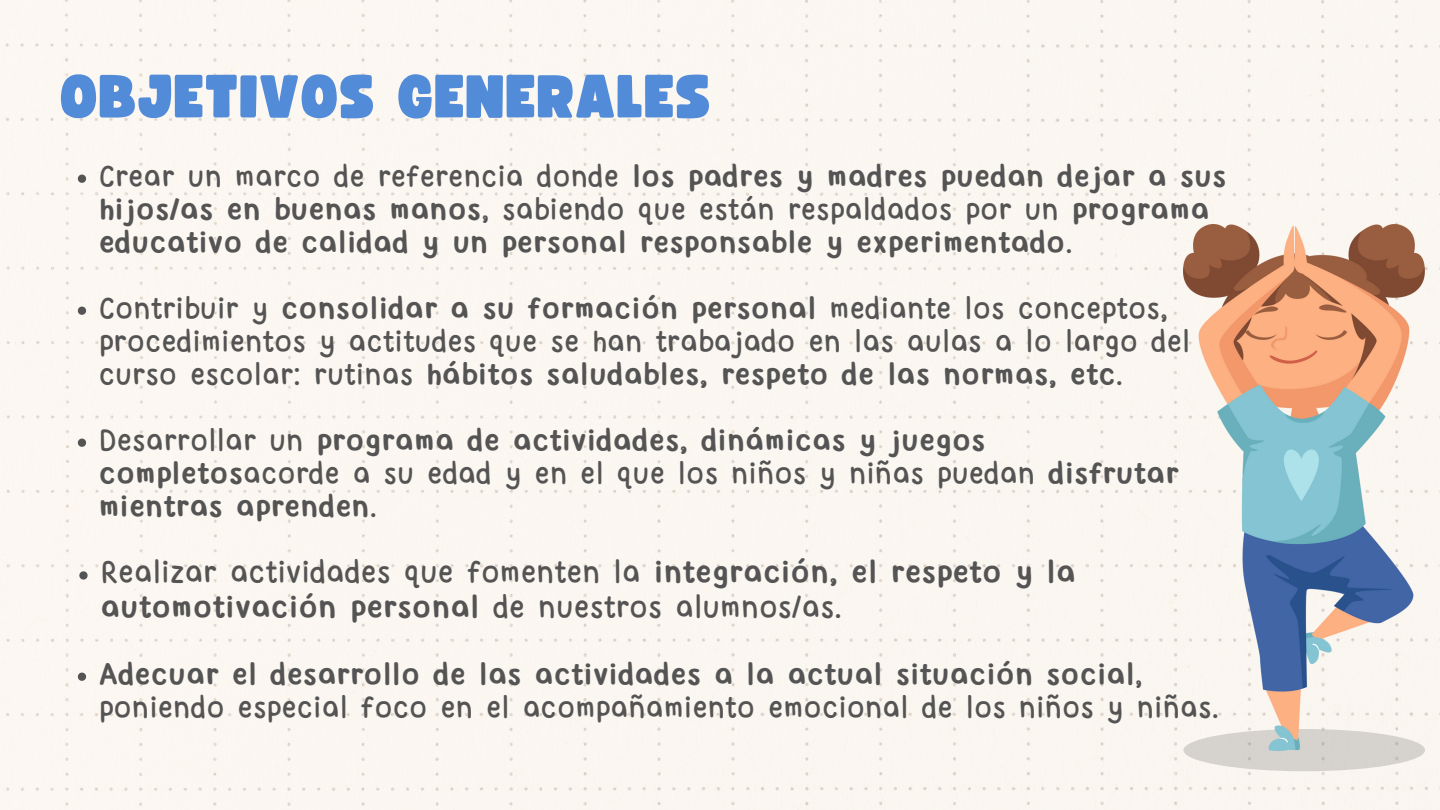
<style>
.page{position:relative;width:1440px;height:810px;background:#fbf6f1}
.page>*{position:absolute;margin:0;border:0;box-sizing:border-box;transform-origin:0 0}
.t1{font:60.1px "Funtastic";letter-spacing:.02em;color:#528bd8}
.t2{font:33.1px/34.5px "Yvesyvesdrawing";color:#545454}
.t3{font:32.1px/33px "Yvesyvesdrawing";color:#545454}
.t4{font:700 32.1px/33px "Yvesyvesdrawing";color:#545454}
.s1{font-weight:400}
.s2{font-weight:700}
</style>
<div class="page">
<div style="left:1183px;top:729px;width:242px;height:42px;background:#d6d2ce;border-radius:50%"></div>
<svg style="left:78px;top:175px;width:8px;height:8px"></svg>
<svg style="left:78px;top:307px;width:8px;height:8px"></svg>
<svg style="left:78px;top:439px;width:8px;height:8px"></svg>
<svg style="left:79px;top:571px;width:9px;height:9px"></svg>
<svg style="left:78px;top:673px;width:8px;height:8px"></svg>
<img style="left:1183px;top:225px;width:242px;height:525px">
<p class="t1" style="left:61px;top:69px;width:652px">OBJETIVOS GENERALES</p>
<p class="t4" style="left:99px;top:162px;width:1129px"><span class="s1">Crear un marco de referencia donde</span> los padres y madres puedan dejar a sus hijos/as en buenas manos<span class="s1">, sabiendo que están respaldados por un</span> programa educativo de calidad y un personal responsable y experimentado<span class="s1">.</span></p>
<p class="t3" style="left:99px;top:294px;width:1093px">Contribuir y <span class="s2">consolidar a su formación personal</span> mediante los conceptos, procedimientos y actitudes que se han trabajado en las aulas a lo largo del curso escolar: rutinas <span class="s2">hábitos saludables, respeto de las normas, etc</span>.</p>
<p class="t4" style="left:99px;top:426px;width:1082px"><span class="s1">Desarrollar un</span> programa de actividades, dinámicas y juegos completos<span class="s1">acorde a su edad y en el que los niños y niñas puedan</span> disfrutar mientras aprenden<span class="s1">.</span></p>
<p class="t2" style="left:100px;top:558px;width:977px">Realizar actividades que fomenten la <span class="s2">integración, el respeto y la automotivación personal</span> de nuestros alumnos/as.</p>
<p class="t3" style="left:99px;top:660px;width:1122px"><span class="s2">Adecuar el desarrollo de las actividades a la actual situación social</span>, poniendo especial foco en el acompañamiento emocional de los niños y niñas.</p>
</div>
